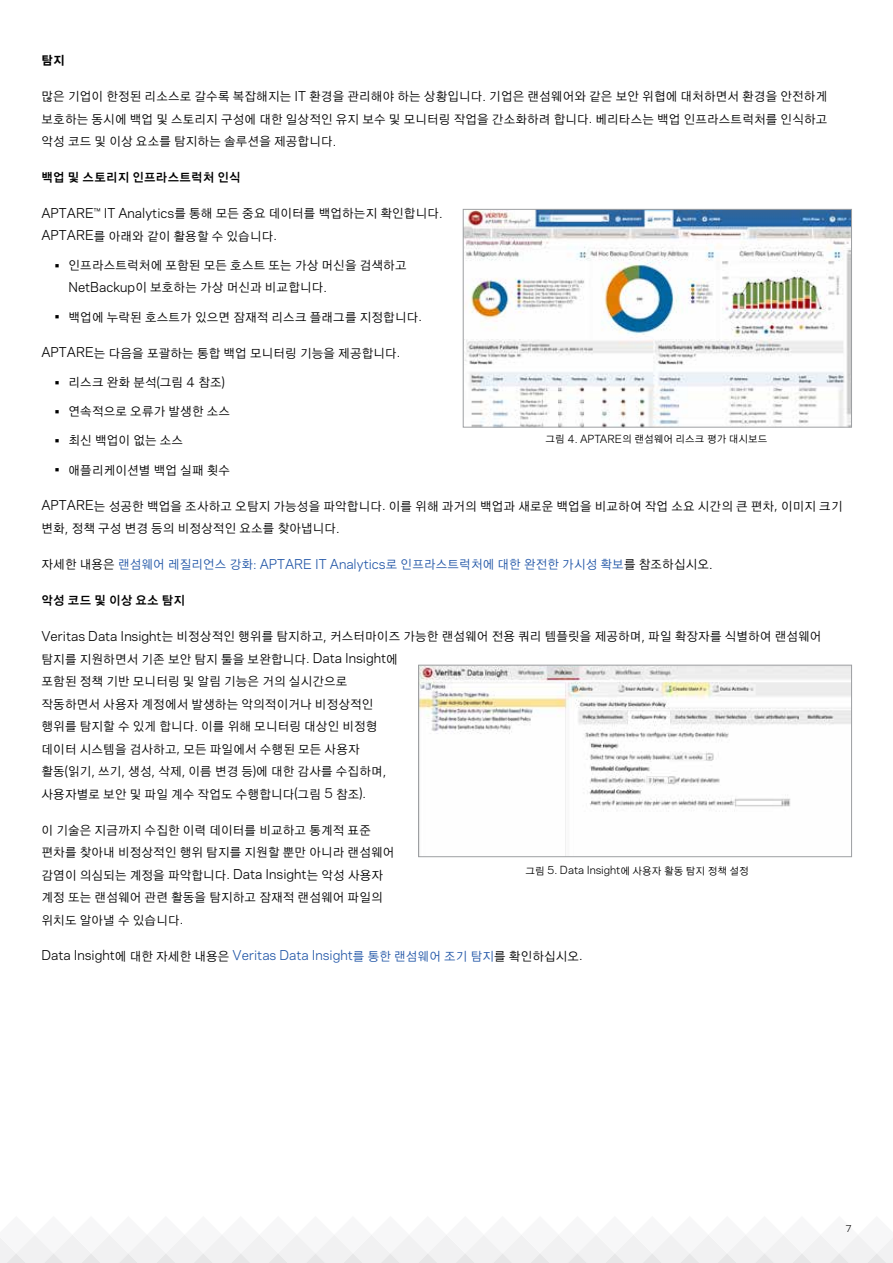
<style>
.page{position:relative;width:893px;height:1263px;background:#fff}
.page>*{position:absolute;margin:0;border:0;box-sizing:border-box;transform-origin:0 0}
.t1{font:12.75px "Polaris";color:#2156a7}
.t2{font:12.3px/22.5px "KN Sans L";letter-spacing:.08em;color:#000;scale:.95 1}
.t3{font:12.3px "KN Sans L";letter-spacing:.08em;color:#2156a7;scale:.95 1}
.t4{font:12.3px "KN Sans M";letter-spacing:.08em;color:#000;scale:.95 1}
.t5{font:12.3px "KN Sans B";color:#000;scale:.95 1}
.t6{font:10.2px "KN Sans L";letter-spacing:.08em;color:#000;scale:.95 1}
.t7{font:9px "Polaris";color:#000}
.s1{font-family:"Polaris";font-size:12.75px}
.s2{color:#000}
.s3{font-family:"Polaris";font-size:12.75px;color:#000}
.s4{font-family:"KN Sans L";font-size:12.3px;color:#000}
.s5{font-family:"KN Sans L";font-size:12.3px}
.s6{font-family:"Polaris";font-size:10.5px}
</style>
<div class="page">
<svg style="left:0;top:1235px;width:893px;height:28px"></svg>
<img style="left:465px;top:211px;width:385px;height:214px">
<div style="left:463px;top:209px;width:389px;height:218px;border:1px solid #9d9fa2"></div>
<img style="left:420px;top:667px;width:430px;height:188px">
<div style="left:418px;top:665px;width:434px;height:192px;border:1px solid #9d9fa2"></div>
<p class="t5" style="left:42px;top:54px;width:25px">탐지</p>
<p class="t2" style="left:42px;top:85px;width:828px;text-align:justify">많은 기업이 한정된 리소스로 갈수록 복잡해지는 <span class="s1">IT</span> 환경을 관리해야 하는 상황입니다 <span class="s1">.</span> 기업은 랜섬웨어와 같은 보안 위협에 대처하면서 환경을 안전하게 보호하는 동시에 백업 및 스토리지 구성에 대한 일상적인 유지 보수 및 모니터링 작업을 간소화하려 합니다 <span class="s1">.</span> 베리타스는 백업 인프라스트럭처를 인식하고 악성 코드 및 이상 요소를 탐지하는 솔루션을 제공합니다 <span class="s1">.</span></p>
<p class="t4" style="left:42px;top:170px;width:210px">백업 및 스토리지 인프라스트럭처 인식</p>
<p class="t2" style="left:41px;top:202px;width:424px"><span class="s1">APTARE™ IT Analytics</span>를 통해 모든 중요 데이터를 백업하는지 확인합니다 <span class="s1">.<br>APTARE</span>를 아래와 같이 활용할 수 있습니다 <span class="s1">.</span></p>
<p class="t2" style="left:68px;top:254px;width:357px;text-indent:-13px"><span class="s1">•</span> 인프라스트럭처에 포함된 모든 호스트 또는 가상 머신을 검색하고<br><span class="s1">NetBackup</span>이 보호하는 가상 머신과 비교합니다 <span class="s1">.</span></p>
<p class="t2" style="left:55px;top:306px;width:388px"><span class="s1">•</span> 백업에 누락된 호스트가 있으면 잠재적 리스크 플래그를 지정합니다 <span class="s1">.</span></p>
<p class="t2" style="left:41px;top:342px;width:379px"><span class="s1">APTARE</span>는 다음을 포괄하는 통합 백업 모니터링 기능을 제공합니다 <span class="s1">.</span></p>
<p class="t2" style="left:55px;top:371px;width:180px"><span class="s1">•</span> 리스크 완화 분석<span class="s1">(</span>그림 <span class="s1">4</span> 참조<span class="s1">)</span></p>
<p class="t2" style="left:55px;top:400px;width:185px"><span class="s1">•</span> 연속적으로 오류가 발생한 소스</p>
<p class="t2" style="left:55px;top:430px;width:136px"><span class="s1">•</span> 최신 백업이 없는 소스</p>
<p class="t2" style="left:55px;top:459px;width:185px"><span class="s1">•</span> 애플리케이션별 백업 실패 횟수</p>
<p class="t2" style="left:41px;top:495px;width:844px"><span class="s1">APTARE</span>는 성공한 백업을 조사하고 오탐지 가능성을 파악합니다 <span class="s1">.</span> 이를 위해 과거의 백업과 새로운 백업을 비교하여 작업 소요 시간의 큰 편차<span class="s1">,</span> 이미지 크기 변화<span class="s1">,</span> 정책 구성 변경 등의 비정상적인 요소를 찾아냅니다 <span class="s1">.</span></p>
<p class="t3" style="left:42px;top:558px;width:707px"><span class="s2">자세한 내용은</span> 랜섬웨어 레질리언스 강화<span class="s1">: APTARE IT Analytics</span>로 인프라스트럭처에 대한 완전한 가시성 확보<span class="s2">를 참조하십시오</span> <span class="s3">.</span></p>
<p class="t4" style="left:42px;top:593px;width:152px">악성 코드 및 이상 요소 탐지</p>
<p class="t2" style="left:41px;top:625px;width:822px"><span class="s1">Veritas Data Insight</span>는 비정상적인 행위를 탐지하고<span class="s1">,</span> 커스터마이즈 가능한 랜섬웨어 전용 쿼리 템플릿을 제공하며<span class="s1">,</span> 파일 확장자를 식별하여 랜섬웨어 탐지를 지원하면서 기존 보안 탐지 툴을 보완합니다 <span class="s1">. Data Insight</span>에<br>포함된 정책 기반 모니터링 및 알림 기능은 거의 실시간으로<br>작동하면서 사용자 계정에서 발생하는 악의적이거나 비정상적인<br>행위를 탐지할 수 있게 합니다 <span class="s1">.</span> 이를 위해 모니터링 대상인 비정형<br>데이터 시스템을 검사하고<span class="s1">,</span> 모든 파일에서 수행된 모든 사용자<br>활동<span class="s1">(</span>읽기<span class="s1">,</span> 쓰기<span class="s1">,</span> 생성<span class="s1">,</span> 삭제<span class="s1">,</span> 이름 변경 등<span class="s1">)</span>에 대한 감사를 수집하며<span class="s1">,<br></span>사용자별로 보안 및 파일 계수 작업도 수행합니다<span class="s1">(</span>그림 <span class="s1">5</span> 참조<span class="s1">) .</span></p>
<p class="t2" style="left:42px;top:819px;width:372px">이 기술은 지금까지 수집한 이력 데이터를 비교하고 통계적 표준 편차를 찾아내 비정상적인 행위 탐지를 지원할 뿐만 아니라 랜섬웨어 감염이 의심되는 계정을 파악합니다 <span class="s1">. Data Insight</span>는 악성 사용자 계정 또는 랜섬웨어 관련 활동을 탐지하고 잠재적 랜섬웨어 파일의 위치도 알아낼 수 있습니다 <span class="s1">.</span></p>
<p class="t1" style="left:41px;top:946px;width:543px"><span class="s2">Data Insight</span><span class="s4">에 대한 자세한 내용은</span> Veritas Data Insight<span class="s5">를 통한 랜섬웨어 조기 탐지</span><span class="s4">를 확인하십시오</span> <span class="s2">.</span></p>
<p class="t6" style="left:546px;top:434px;width:234px">그림 <span class="s6">4 . APTARE</span>의 랜섬웨어 리스크 평가 대시보드</p>
<p class="t6" style="left:526px;top:865px;width:236px">그림 <span class="s6">5 . Data Insight</span>에 사용자 활동 탐지 정책 설정</p>
<p class="t7" style="left:845px;top:1222px;width:8px">7</p>
</div>
